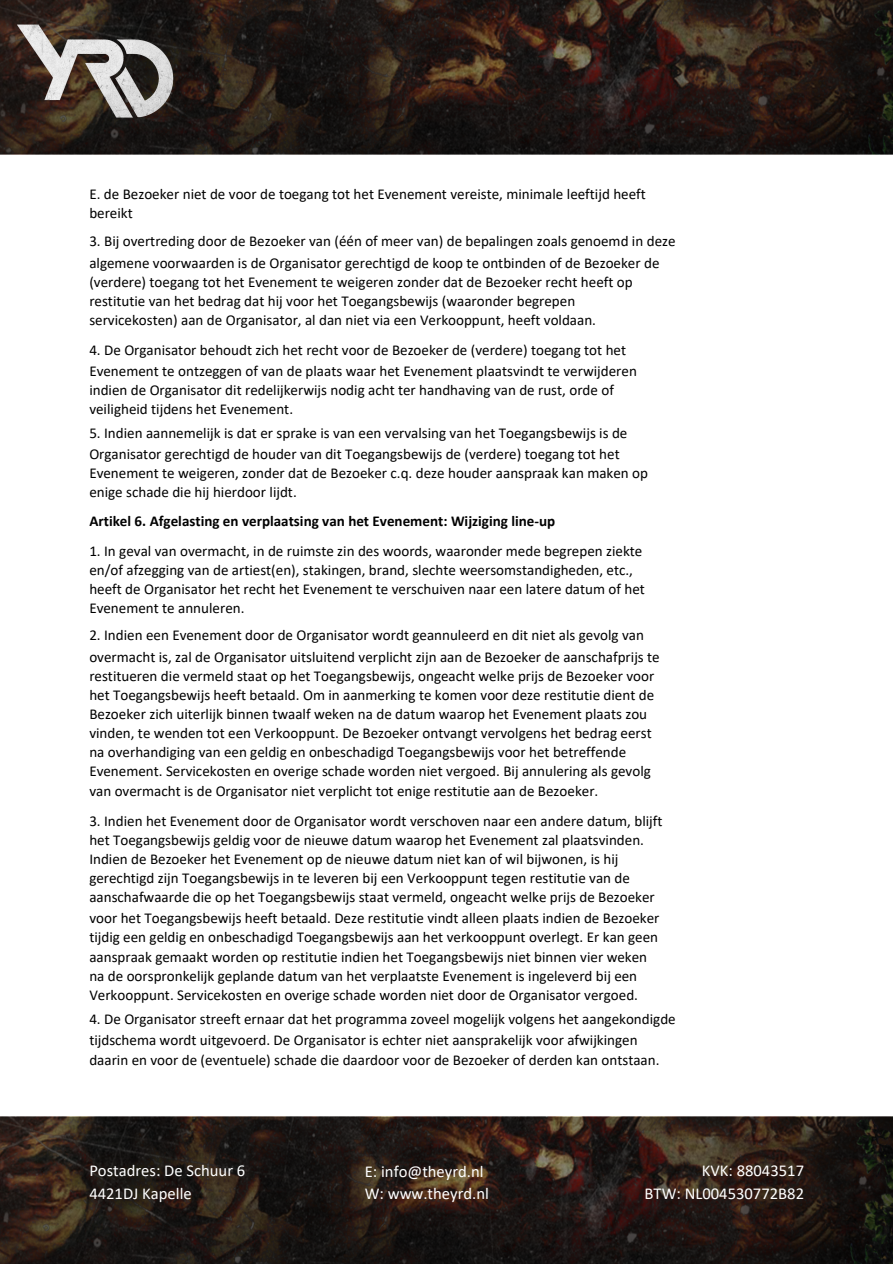
<style>
.page{position:relative;width:893px;height:1264px;background:#fff}
.page>*{position:absolute;margin:0;border:0;box-sizing:border-box;transform-origin:0 0}
.t1{font:16.65px "Calibri";color:#fff}
.t2{font:15px "Calibri";color:#000}
.t3{font:700 15px "Calibri";color:#000}
</style>
<div class="page">
<img style="left:0;top:0;width:892px;height:154px">
<img style="left:12px;top:0;width:166px;height:154px">
<img style="left:0;top:1116px;width:892px;height:146px">
<p class="t2" style="left:89px;top:188px;width:558px">E. de Bezoeker niet de voor de toegang tot het Evenement vereiste, minimale leeftijd heeft</p>
<p class="t2" style="left:89px;top:207px;width:45px">bereikt</p>
<p class="t2" style="left:89px;top:235px;width:587px">3. Bij overtreding door de Bezoeker van (één of meer van) de bepalingen zoals genoemd in deze</p>
<p class="t2" style="left:89px;top:256px;width:571px">algemene voorwaarden is de Organisator gerechtigd de koop te ontbinden of de Bezoeker de</p>
<p class="t2" style="left:89px;top:275px;width:545px">(verdere) toegang tot het Evenement te weigeren zonder dat de Bezoeker recht heeft op</p>
<p class="t2" style="left:89px;top:294px;width:487px">restitutie van het bedrag dat hij voor het Toegangsbewijs (waaronder begrepen</p>
<p class="t2" style="left:89px;top:314px;width:508px">servicekosten) aan de Organisator, al dan niet via een Verkooppunt, heeft voldaan.</p>
<p class="t2" style="left:89px;top:344px;width:538px">4. De Organisator behoudt zich het recht voor de Bezoeker de (verdere) toegang tot het</p>
<p class="t2" style="left:89px;top:364px;width:549px">Evenement te ontzeggen of van de plaats waar het Evenement plaatsvindt te verwijderen</p>
<p class="t2" style="left:89px;top:383px;width:526px">indien de Organisator dit redelijkerwijs nodig acht ter handhaving van de rust, orde of</p>
<p class="t2" style="left:89px;top:402px;width:205px">veiligheid tijdens het Evenement.</p>
<p class="t2" style="left:89px;top:426px;width:539px">5. Indien aannemelijk is dat er sprake is van een vervalsing van het Toegangsbewijs is de</p>
<p class="t2" style="left:89px;top:447px;width:532px">Organisator gerechtigd de houder van dit Toegangsbewijs de (verdere) toegang tot het</p>
<p class="t2" style="left:89px;top:467px;width:560px">Evenement te weigeren, zonder dat de Bezoeker c.q. deze houder aanspraak kan maken op</p>
<p class="t2" style="left:89px;top:486px;width:209px">enige schade die hij hierdoor lijdt.</p>
<p class="t3" style="left:89px;top:515px;width:467px">Artikel 6. Afgelasting en verplaatsing van het Evenement: Wijziging line-up</p>
<p class="t2" style="left:89px;top:544px;width:554px">1. In geval van overmacht, in de ruimste zin des woords, waaronder mede begrepen ziekte</p>
<p class="t2" style="left:89px;top:563px;width:545px">en/of afzegging van de artiest(en), stakingen, brand, slechte weersomstandigheden, etc.,</p>
<p class="t2" style="left:89px;top:582px;width:557px">heeft de Organisator het recht het Evenement te verschuiven naar een latere datum of het</p>
<p class="t2" style="left:89px;top:602px;width:157px">Evenement te annuleren.</p>
<p class="t2" style="left:89px;top:629px;width:556px">2. Indien een Evenement door de Organisator wordt geannuleerd en dit niet als gevolg van</p>
<p class="t2" style="left:89px;top:650px;width:572px">overmacht is, zal de Organisator uitsluitend verplicht zijn aan de Bezoeker de aanschafprijs te</p>
<p class="t2" style="left:89px;top:669px;width:566px">restitueren die vermeld staat op het Toegangsbewijs, ongeacht welke prijs de Bezoeker voor</p>
<p class="t2" style="left:89px;top:688px;width:566px">het Toegangsbewijs heeft betaald. Om in aanmerking te komen voor deze restitutie dient de</p>
<p class="t2" style="left:89px;top:707px;width:559px">Bezoeker zich uiterlijk binnen twaalf weken na de datum waarop het Evenement plaats zou</p>
<p class="t2" style="left:89px;top:726px;width:564px">vinden, te wenden tot een Verkooppunt. De Bezoeker ontvangt vervolgens het bedrag eerst</p>
<p class="t2" style="left:89px;top:746px;width:538px">na overhandiging van een geldig en onbeschadigd Toegangsbewijs voor het betreffende</p>
<p class="t2" style="left:89px;top:765px;width:563px">Evenement. Servicekosten en overige schade worden niet vergoed. Bij annulering als gevolg</p>
<p class="t2" style="left:89px;top:784px;width:510px">van overmacht is de Organisator niet verplicht tot enige restitutie aan de Bezoeker.</p>
<p class="t2" style="left:89px;top:814px;width:574px">3. Indien het Evenement door de Organisator wordt verschoven naar een andere datum, blijft</p>
<p class="t2" style="left:89px;top:833px;width:556px">het Toegangsbewijs geldig voor de nieuwe datum waarop het Evenement zal plaatsvinden.</p>
<p class="t2" style="left:89px;top:852px;width:530px">Indien de Bezoeker het Evenement op de nieuwe datum niet kan of wil bijwonen, is hij</p>
<p class="t2" style="left:89px;top:872px;width:542px">gerechtigd zijn Toegangsbewijs in te leveren bij een Verkooppunt tegen restitutie van de</p>
<p class="t2" style="left:89px;top:891px;width:567px">aanschafwaarde die op het Toegangsbewijs staat vermeld, ongeacht welke prijs de Bezoeker</p>
<p class="t2" style="left:89px;top:911px;width:571px">voor het Toegangsbewijs heeft betaald. Deze restitutie vindt alleen plaats indien de Bezoeker</p>
<p class="t2" style="left:89px;top:930px;width:570px">tijdig een geldig en onbeschadigd Toegangsbewijs aan het verkooppunt overlegt. Er kan geen</p>
<p class="t2" style="left:89px;top:950px;width:559px">aanspraak gemaakt worden op restitutie indien het Toegangsbewijs niet binnen vier weken</p>
<p class="t2" style="left:89px;top:969px;width:549px">na de oorspronkelijk geplande datum van het verplaatste Evenement is ingeleverd bij een</p>
<p class="t2" style="left:89px;top:989px;width:550px">Verkooppunt. Servicekosten en overige schade worden niet door de Organisator vergoed.</p>
<p class="t2" style="left:89px;top:1012px;width:588px">4. De Organisator streeft ernaar dat het programma zoveel mogelijk volgens het aangekondigde</p>
<p class="t2" style="left:89px;top:1034px;width:549px">tijdschema wordt uitgevoerd. De Organisator is echter niet aansprakelijk voor afwijkingen</p>
<p class="t2" style="left:89px;top:1053px;width:571px">daarin en voor de (eventuele) schade die daardoor voor de Bezoeker of derden kan ontstaan.</p>
<p class="t1" style="left:89px;top:1163px;width:157px">Postadres: De Schuur 6</p>
<p class="t1" style="left:89px;top:1186px;width:104px">4421DJ Kapelle</p>
<p class="t1" style="left:365px;top:1163px;width:120px">E: info@theyrd.nl</p>
<p class="t1" style="left:365px;top:1186px;width:126px">W: www.theyrd.nl</p>
<p class="t1" style="left:701px;top:1163px;width:104px">KVK: 88043517</p>
<p class="t1" style="left:644px;top:1186px;width:161px">BTW: NL004530772B82</p>
</div>
